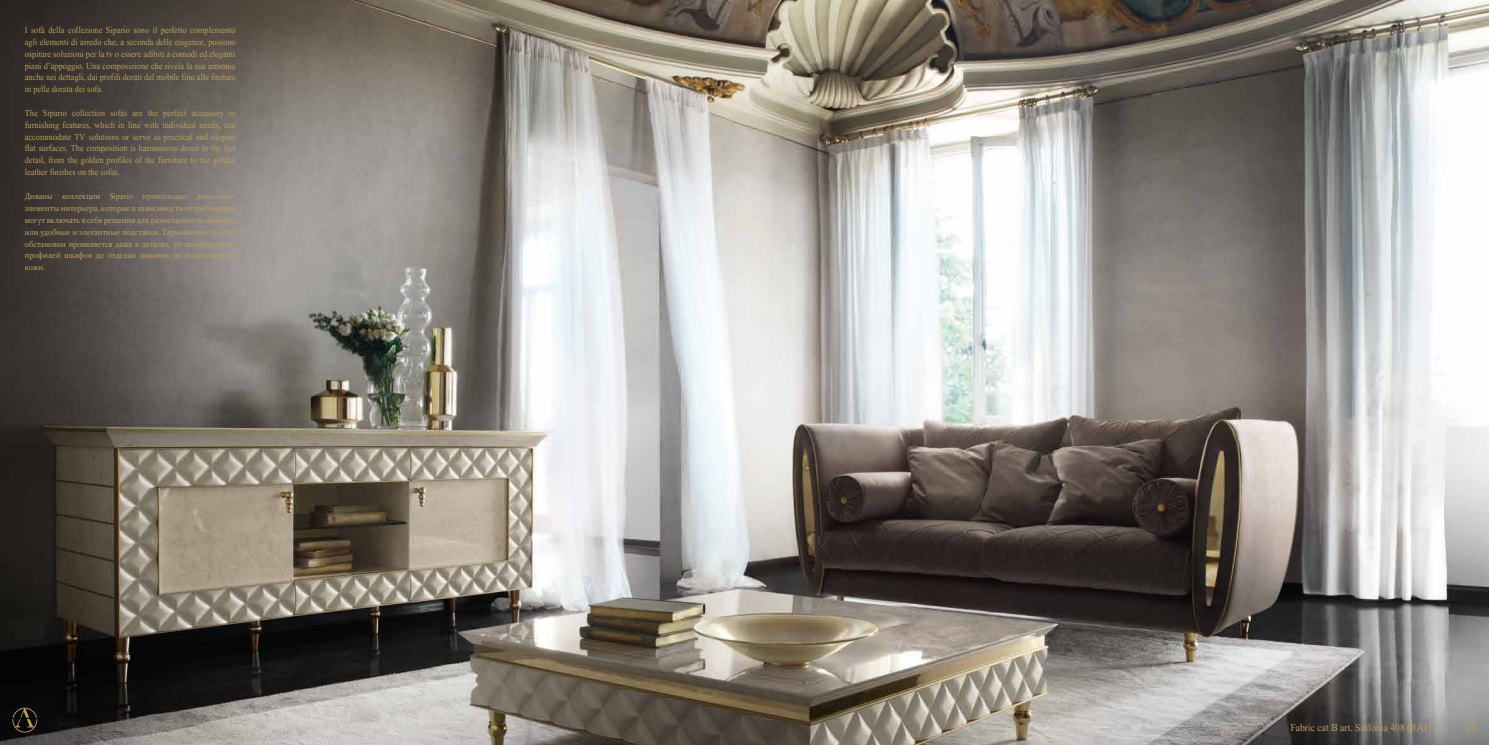
<style>
.page{position:relative;width:1489px;height:745px;background:#fff}
.page>*{position:absolute;margin:0;border:0;box-sizing:border-box;transform-origin:0 0}
.t1{font:14.88px "Aparajita";color:#be9f56}
.t2{font:13.12px "Aparajita";letter-spacing:.005em;color:#be9f56;scale:.9 1}
.t3{font:11.38px/11.8px "Aparajita";letter-spacing:.005em;color:#be9f56;text-align:justify;scale:.9 1}
.t4{font:8.58px/11.9px "Constantia";letter-spacing:.005em;color:#be9f56;text-align:justify;scale:.9 1}
</style>
<div class="page">
<img style="left:0;top:0;width:1488px;height:744px">
<svg style="left:12px;top:707px;width:25px;height:25px"></svg>
<p class="t3" style="left:25px;top:25px;width:236px">I sofà della collezione Sipario sono il perfetto complemento agli elementi di arredo che, a seconda delle esigenze, possono ospitare soluzioni per la tv o essere adibiti a comodi ed eleganti piani d’appoggio. Una composizione che rivela la sua armonia anche nei dettagli, dai profili dorati del mobile fino alle finiture in pelle dorata dei sofa.</p>
<p class="t3" style="left:25px;top:108px;width:236px">The Sipario collection sofas are the perfect accessory to furnishing features, which in line with individual needs, can accommodate TV solutions or serve as practical and elegant flat surfaces. The composition is harmonious down to the last detail, from the golden profiles of the furniture to the golden leather finishes on the sofas.</p>
<p class="t4" style="left:25px;top:189px;width:236px">Диваны коллекции Sipario превосходно дополняют элементы интерьера, которые в зависимости от требований могут включать в себя решения для размещения телевизора или удобные и элегантные подставки. Гармоничность этой обстановки проявляется даже в деталях, от позолоченных профилей шкафов до отделки диванов из позолоченной кожи.</p>
<p class="t2" style="left:1290px;top:720px;width:158px">Fabric cat B art. Sinfonia 408 (RA1)</p>
<h1 class="t1" style="left:1464px;top:720px;width:13px">13</h1>
</div>
